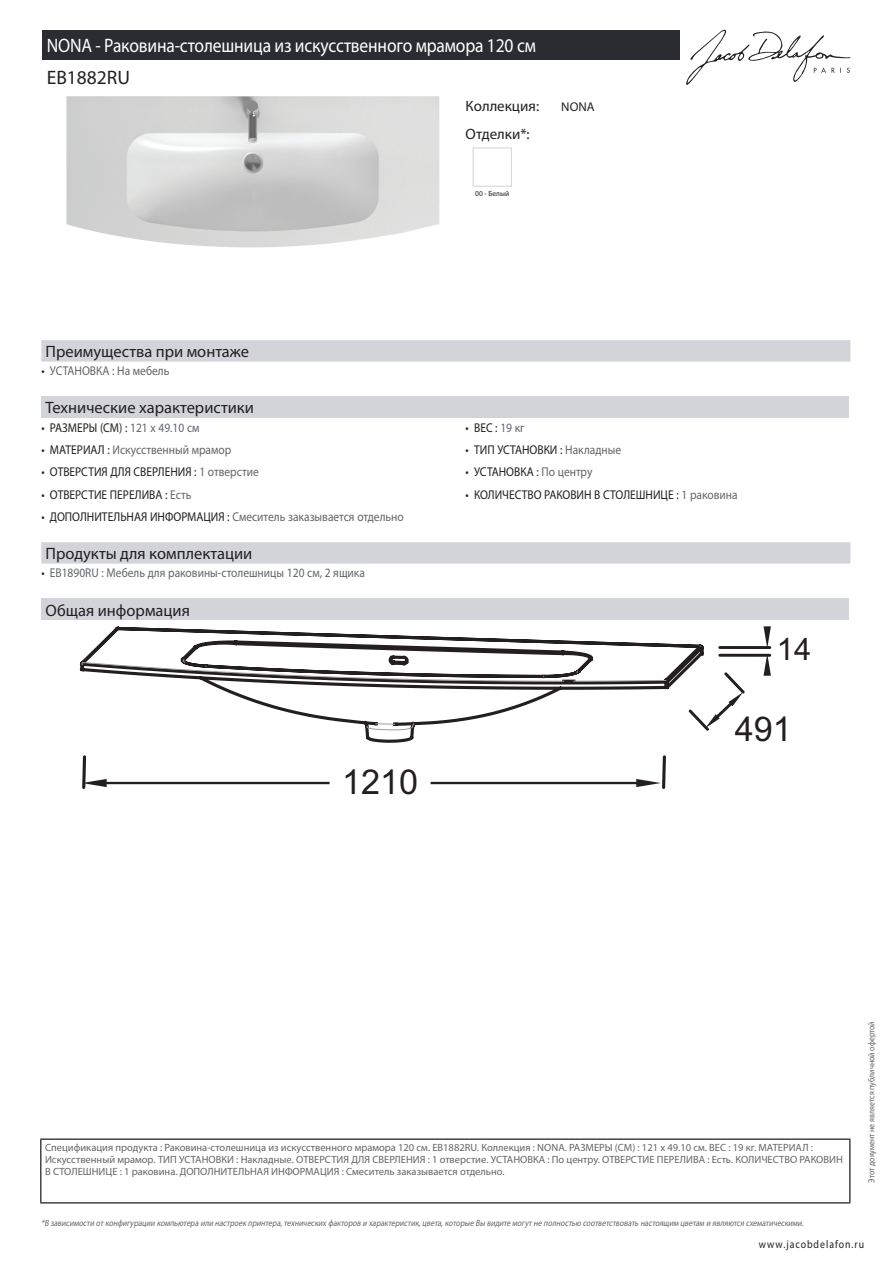
<style>
.page{position:relative;width:893px;height:1263px;background:#fff}
.page>*{position:absolute;margin:0;border:0;box-sizing:border-box;transform-origin:0 0}
.t1{font:34.35px "Arial";color:#231f20}
.t2{font:34.2px "Arial";color:#231f20}
.t3{font:30.75px "Arial";color:#231f20}
.t4{font:19.5px "Myriad Pro";letter-spacing:-.01em;color:#fff;scale:.9 1}
.t5{font:19.5px "Myriad Pro";color:#231f20}
.t6{font:16.5px "Myriad Pro";color:#231f20}
.t7{font:15px "Myriad Pro";color:#231f20}
.t8{font:12.75px "Myriad Pro";color:#231f20;scale:.9 1}
.t9{font:12.75px "Myriad Pro";color:#626568;scale:.9 1}
.t10{font:12.75px "Myriad Pro";color:#231f20}
.t11{font:11.25px "Myriad Pro";letter-spacing:.1em;color:#231f20;scale:.87 1}
.t12{font:10.5px/12px "Myriad Pro";color:#626568}
.t13{font:italic 9px "Myriad Pro";color:#626568;scale:.87 1}
.t14{font:9px "Myriad Pro";color:#626568;scale:.87 1}
.t15{font:7.5px "Myriad Pro";color:#231f20}
.s1{color:#231f20}
.s2{color:#626568}
</style>
<div class="page">
<svg style="left:686px;top:30px;width:164px;height:55px"></svg>
<img style="left:66px;top:96px;width:374px;height:152px">
<div style="left:473px;top:148px;width:39px;height:39px;border:1px solid #d3d4da"></div>
<div style="left:41px;top:340px;width:809px;height:22px;background:#d3d4da"></div>
<div style="left:41px;top:397px;width:808px;height:21px;background:#d3d4da"></div>
<svg style="left:41px;top:542px;width:809px;height:22px;background:#d4d5db"></svg>
<div style="left:41px;top:599px;width:808px;height:21px;background:#d3d4da"></div>
<svg style="left:80px;top:626px;width:624px;height:117px"></svg>
<svg style="left:82px;top:646px;width:620px;height:84px"></svg>
<svg style="left:763px;top:654px;width:8px;height:22px"></svg>
<svg style="left:763px;top:626px;width:8px;height:22px"></svg>
<hr style="left:720px;top:646px;width:50px;height:3px;background:#231f20">
<hr style="left:720px;top:654px;width:50px;height:3px;background:#231f20">
<svg style="left:82px;top:755px;width:584px;height:34px"></svg>
<svg style="left:686px;top:670px;width:59px;height:63px"></svg>
<div style="left:43px;top:30px;width:637px;height:30px;background:#2a2c32"></div>
<hr style="left:40px;top:1138px;width:810px;height:2px;background:#040503">
<hr style="left:40px;top:1140px;width:1px;height:62px;background:#040503">
<hr style="left:849px;top:1140px;width:1px;height:62px;background:#040503">
<hr style="left:40px;top:1202px;width:810px;height:1px;background:#040503">
<h3 class="t4" style="left:47px;top:33px;width:545px">NONA - Раковина-столешница из искусственного мрамора 120 см</h3>
<h3 class="t5" style="left:47px;top:66px;width:85px">EB1882RU</h3>
<h3 class="t7" style="left:466px;top:96px;width:75px">Коллекция:</h3>
<p class="t10" style="left:561px;top:99px;width:35px">NONA</p>
<h3 class="t7" style="left:466px;top:125px;width:66px">Отделки*:</h3>
<p class="t15" style="left:475px;top:189px;width:36px">00 - Белый</p>
<h3 class="t6" style="left:46px;top:341px;width:205px">Преимущества при монтаже</h3>
<p class="t9" style="left:41px;top:363px;width:144px"><span class="s1">•</span> УСТАНОВКА : На мебель</p>
<h3 class="t6" style="left:46px;top:398px;width:210px">Технические характеристики</h3>
<p class="t8" style="left:41px;top:420px;width:177px">• РАЗМЕРЫ (СМ) : <span class="s2">121 x 49.10 см</span></p>
<p class="t8" style="left:466px;top:420px;width:67px">• ВЕС : <span class="s2">19 кг</span></p>
<p class="t9" style="left:41px;top:442px;width:213px"><span class="s1">• МАТЕРИАЛ :</span> Искусственный мрамор</p>
<p class="t8" style="left:466px;top:442px;width:174px">• ТИП УСТАНОВКИ : <span class="s2">Накладные</span></p>
<p class="t8" style="left:41px;top:464px;width:243px">• ОТВЕРСТИЯ ДЛЯ СВЕРЛЕНИЯ : <span class="s2">1 отверстие</span></p>
<p class="t8" style="left:466px;top:464px;width:142px">• УСТАНОВКА : <span class="s2">По центру</span></p>
<p class="t8" style="left:41px;top:486px;width:168px">• ОТВЕРСТИЕ ПЕРЕЛИВА : <span class="s2">Есть</span></p>
<p class="t8" style="left:466px;top:486px;width:304px">• КОЛИЧЕСТВО РАКОВИН В СТОЛЕШНИЦЕ : <span class="s2">1 раковина</span></p>
<p class="t9" style="left:41px;top:509px;width:404px"><span class="s1">• ДОПОЛНИТЕЛЬНАЯ ИНФОРМАЦИЯ :</span> Смеситель заказывается отдельно</p>
<h3 class="t6" style="left:46px;top:543px;width:208px">Продукты для комплектации</h3>
<p class="t9" style="left:41px;top:565px;width:361px"><span class="s1">•</span> EB1890RU : Мебель для раковины-столешницы 120 см, 2 ящика</p>
<h3 class="t6" style="left:46px;top:600px;width:146px">Общая информация</h3>
<h3 class="t3" style="left:777px;top:628px;width:36px">14</h3>
<h1 class="t1" style="left:342px;top:758px;width:78px">1210</h1>
<h2 class="t2" style="left:735px;top:706px;width:58px">491</h2>
<p class="t12" style="left:45px;top:1141px;width:799px">Спецификация продукта : Раковина-столешница из искусственного мрамора 120 см. EB1882RU. Коллекция : NONA. РАЗМЕРЫ (СМ) : 121 x 49.10 см. ВЕС : 19 кг. МАТЕРИАЛ :<br>Искусственный мрамор. ТИП УСТАНОВКИ : Накладные. ОТВЕРСТИЯ ДЛЯ СВЕРЛЕНИЯ : 1 отверстие. УСТАНОВКА : По центру. ОТВЕРСТИЕ ПЕРЕЛИВА : Есть. КОЛИЧЕСТВО РАКОВИН<br>В СТОЛЕШНИЦЕ : 1 раковина. ДОПОЛНИТЕЛЬНАЯ ИНФОРМАЦИЯ : Смеситель заказывается отдельно.</p>
<p class="t13" style="left:41px;top:1217px;width:880px">*В зависимости отконфигурации компьютера или настроек принтера,технических факторов и характеристик,цвета,которые Вы видите могутне полностью соответствовать настоящим цветам и являются схематическими.</p>
<p class="t14" style="left:866px;top:1183px;width:187px;rotate:-90deg">Этот документ не является публичной офертой</p>
<p class="t11" style="left:759px;top:1237px;width:122px">www.jacobdelafon.ru</p>
</div>
